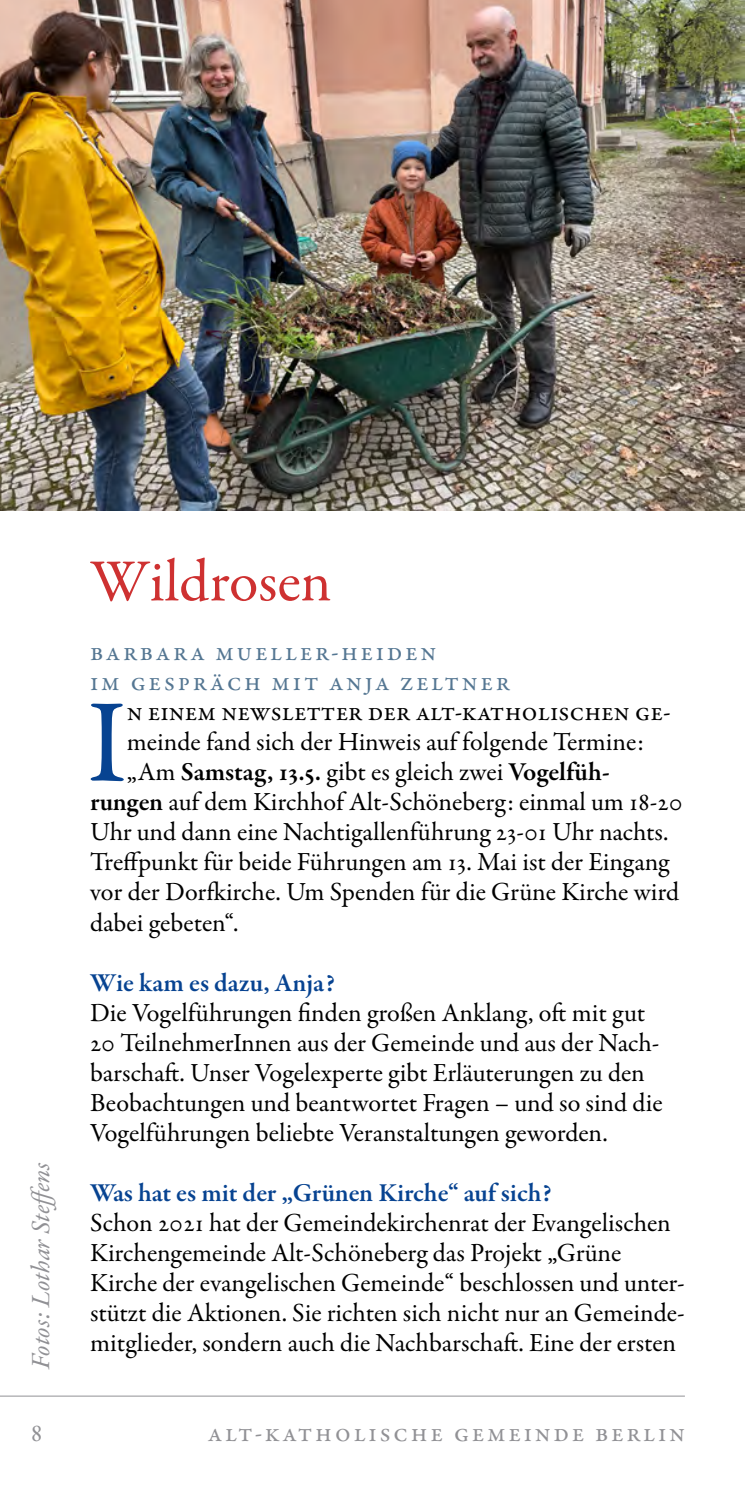
<style>
.page{position:relative;width:745px;height:1489px;background:#fff}
.page>*{position:absolute;margin:0;border:0;box-sizing:border-box;transform-origin:0 0}
.Normal_mit_Initiale{font:118.75px "Garamond Premr Pro";color:#074391}
.Überschrift_2{font:60px "Garamond Premr Pro";color:#ce3131}
.Normal_ohne_Einzug{font:26.25px/30px "Garamond Premr Pro";color:#000}
.Normal_mit_Initiale-2{font:26.25px "Garamond Premr Pro";letter-spacing:-.005em;color:#000}
.Frage{font:600 26.25px "Garamond Premr Pro";letter-spacing:-.005em;color:#074391}
.Autor_vor_Artikel{font:26.25px "Garamond Premr Pro";letter-spacing:.1em;color:#547692}
.Normal_mit_Initiale-3{font:600 26.25px "Garamond Premr Pro";color:#000}
.t1{font:26.25px "Garamond Premr Pro";letter-spacing:.1em;color:#919195}
.Bildunterschrift{font:italic 26.25px "Garamond Premr Pro";color:#919195}
.s1{font-weight:400}
.s2{font-weight:600}
</style>
<div class="page">
<hr style="left:0;top:1395px;width:684px;height:1px;background:#919195">
<img style="left:0;top:0;width:744px;height:510px">
<p class="Bildunterschrift" style="left:24px;top:1368px;width:209px;rotate:-90deg">Fotos: Lothar Steffens</p>
<p class="Überschrift_2" style="left:90px;top:545px;width:243px">Wildrosen</p>
<p class="Autor_vor_Artikel" style="left:90px;top:636px;width:347px">Barbara Mueller-Heiden</p>
<p class="Autor_vor_Artikel" style="left:90px;top:666px;width:421px">im Gespräch mit Anja Zeltner</p>
<p class="Normal_mit_Initiale" style="left:86px;top:671px;width:42px">I</p>
<p class="Normal_mit_Initiale-2" style="left:127px;top:696px;width:545px">n einem Newsletter der alt-katholischen Ge-</p>
<p class="Normal_mit_Initiale-2" style="left:127px;top:726px;width:518px">meinde fand sich der Hinweis auf folgende Termine:</p>
<p class="Normal_mit_Initiale-3" style="left:127px;top:756px;width:484px"><span class="s1">„Am</span> Samstag, 13.5. <span class="s1">gibt es gleich zwei</span> Vogelfüh-</p>
<p class="Normal_mit_Initiale-2" style="left:90px;top:786px;width:593px"><span class="s2">rungen</span> auf dem Kirchhof Alt-Schöneberg: einmal um 18-20</p>
<p class="Normal_mit_Initiale-2" style="left:90px;top:816px;width:579px">Uhr und dann eine Nachtigallenführung 23-01 Uhr nachts.</p>
<p class="Normal_mit_Initiale-2" style="left:90px;top:846px;width:581px">Treffpunkt für beide Führungen am 13. Mai ist der Eingang</p>
<p class="Normal_mit_Initiale-2" style="left:90px;top:876px;width:590px">vor der Dorfkirche. Um Spenden für die Grüne Kirche wird</p>
<p class="Normal_mit_Initiale-2" style="left:90px;top:906px;width:150px">dabei gebeten“.</p>
<p class="Frage" style="left:90px;top:966px;width:246px">Wie kam es dazu, Anja?</p>
<p class="Normal_ohne_Einzug" style="left:90px;top:997px;width:574px">Die Vogelführungen finden großen Anklang, oft mit gut 20 TeilnehmerInnen aus der Gemeinde und aus der Nach&shy;barschaft. Unser Vogelexperte gibt Erläuterungen zu den Beobachtungen und beantwortet Fragen – und so sind die Vogelführungen beliebte Veranstaltungen geworden.</p>
<p class="Frage" style="left:90px;top:1176px;width:462px">Was hat es mit der „Grünen Kirche“ auf sich?</p>
<p class="Normal_ohne_Einzug" style="left:90px;top:1207px;width:596px">Schon 2021 hat der Gemeindekirchenrat der Evangelischen Kirchengemeinde Alt-Schöneberg das Projekt „Grüne Kirche der evangelischen Gemeinde“ beschlossen und unter&shy;stützt die Aktionen. Sie richten sich nicht nur an Gemeinde&shy;mitglieder, sondern auch die Nachbarschaft. Eine der ersten</p>
<p class="t1" style="left:30px;top:1416px;width:13px">8</p>
<p class="t1" style="left:208px;top:1416px;width:478px">Alt-Katholische Gemeinde Berlin</p>
</div>
